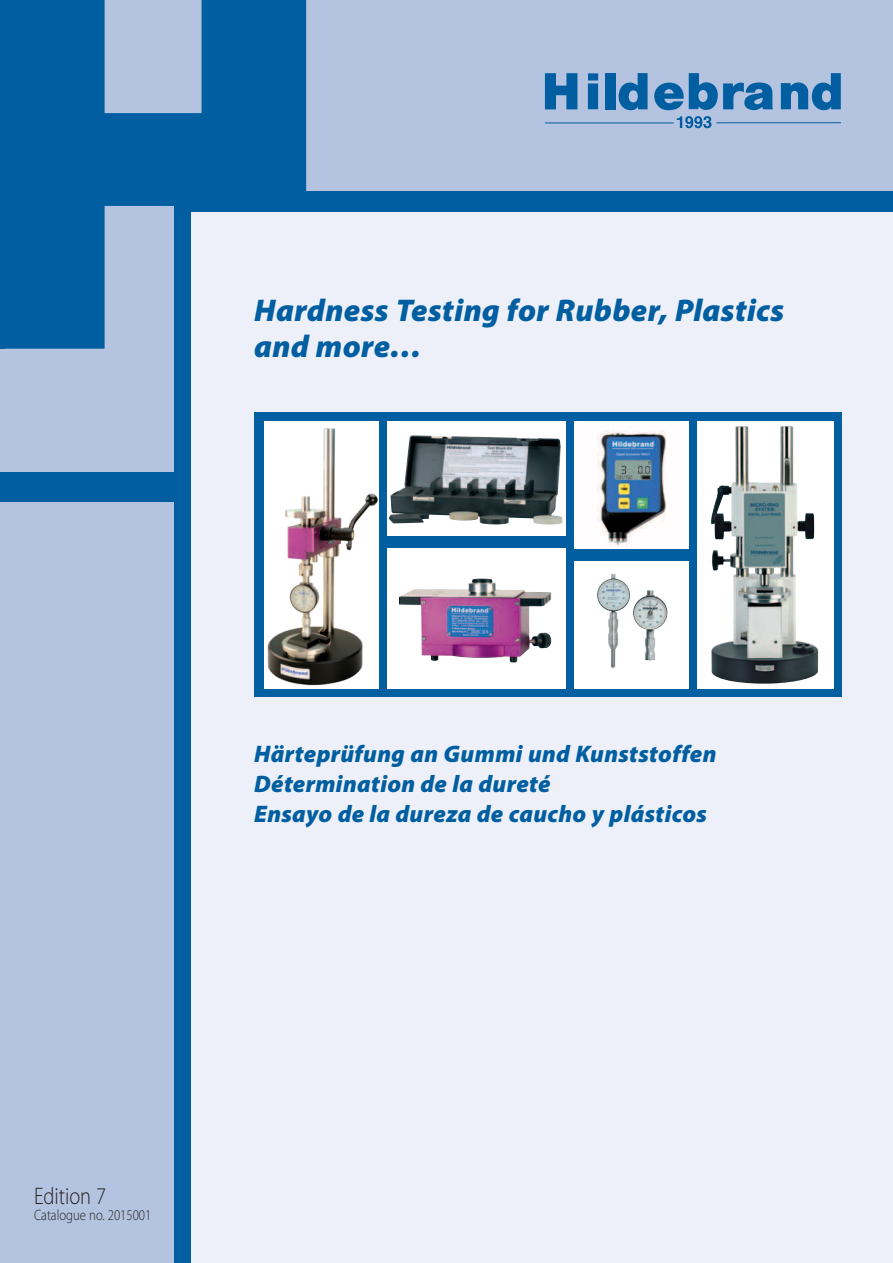
<style>
.page{position:relative;width:893px;height:1263px;background:#b4c4e0}
.page>*{position:absolute;margin:0;border:0;box-sizing:border-box;transform-origin:0 0}
.t1{font:italic 900 31.5px/36px "Myriad Pro";letter-spacing:.01em;color:#005ea1}
.t2{font:italic 900 24px/30px "Myriad Pro";letter-spacing:.015em;color:#005ea1}
.t3{font:300 24px "Myriad Pro";color:#231f20;scale:.85 1}
.t4{font:300 15px "Myriad Pro";color:#231f20;scale:.85 1}
</style>
<div class="page">
<svg style="left:4px;top:0;width:302px;height:349px;fill:#005ea1"></svg>
<div style="left:0;top:472px;width:174px;height:30px;background:#005ea1"></div>
<div style="left:174px;top:191px;width:17px;height:1072px;background:#005ea1"></div>
<div style="left:174px;top:191px;width:719px;height:22px;background:#005ea1"></div>
<div style="left:191px;top:213px;width:702px;height:1050px;background:#edf0f8"></div>
<svg style="left:545px;top:73px;width:32px;height:36px"></svg>
<svg style="left:588px;top:73px;width:10px;height:36px"></svg>
<div style="left:605px;top:73px;width:10px;height:36px;background:#005ea1"></div>
<svg style="left:619px;top:73px;width:29px;height:37px"></svg>
<svg style="left:654px;top:73px;width:119px;height:37px"></svg>
<svg style="left:781px;top:73px;width:60px;height:37px"></svg>
<svg style="left:677px;top:116px;width:34px;height:12px"></svg>
<hr style="left:545px;top:122px;width:129px;height:1px;background:#005ea1">
<hr style="left:716px;top:122px;width:125px;height:1px;background:#005ea1">
<div style="left:254px;top:412px;width:588px;height:285px;background:#005ea1"></div>
<img style="left:264px;top:423px;width:114px;height:266px">
<div style="left:387px;top:421px;width:179px;height:115px;background:#fff"></div>
<img style="left:388px;top:435px;width:174px;height:90px">
<img style="left:574px;top:421px;width:115px;height:128px">
<svg style="left:697px;top:421px;width:136px;height:268px;background:#cbcece"></svg>
<img style="left:710px;top:426px;width:71px;height:144px">
<div style="left:574px;top:561px;width:115px;height:128px;background:#fff"></div>
<div style="left:387px;top:549px;width:179px;height:140px;background:#fff"></div>
<img style="left:399px;top:579px;width:152px;height:83px">
<img style="left:597px;top:574px;width:15px;height:91px">
<hr style="left:0;top:0;width:4px;height:349px;background:#005ea1">
<img style="left:633px;top:590px;width:22px;height:71px">
<h1 class="t1" style="left:254px;top:291px;width:532px">Hardness Testing for Rubber, Plastics and more…</h1>
<p class="t2" style="left:254px;top:738px;width:464px">Härteprüfung an Gummi und Kunststoffen<br>Détermination de la dureté<br>Ensayo de la dureza de caucho y plásticos</p>
<p class="t3" style="left:34px;top:1181px;width:86px">Edition 7</p>
<p class="t4" style="left:34px;top:1206px;width:140px">Catalogue no. 2015001</p>
</div>
